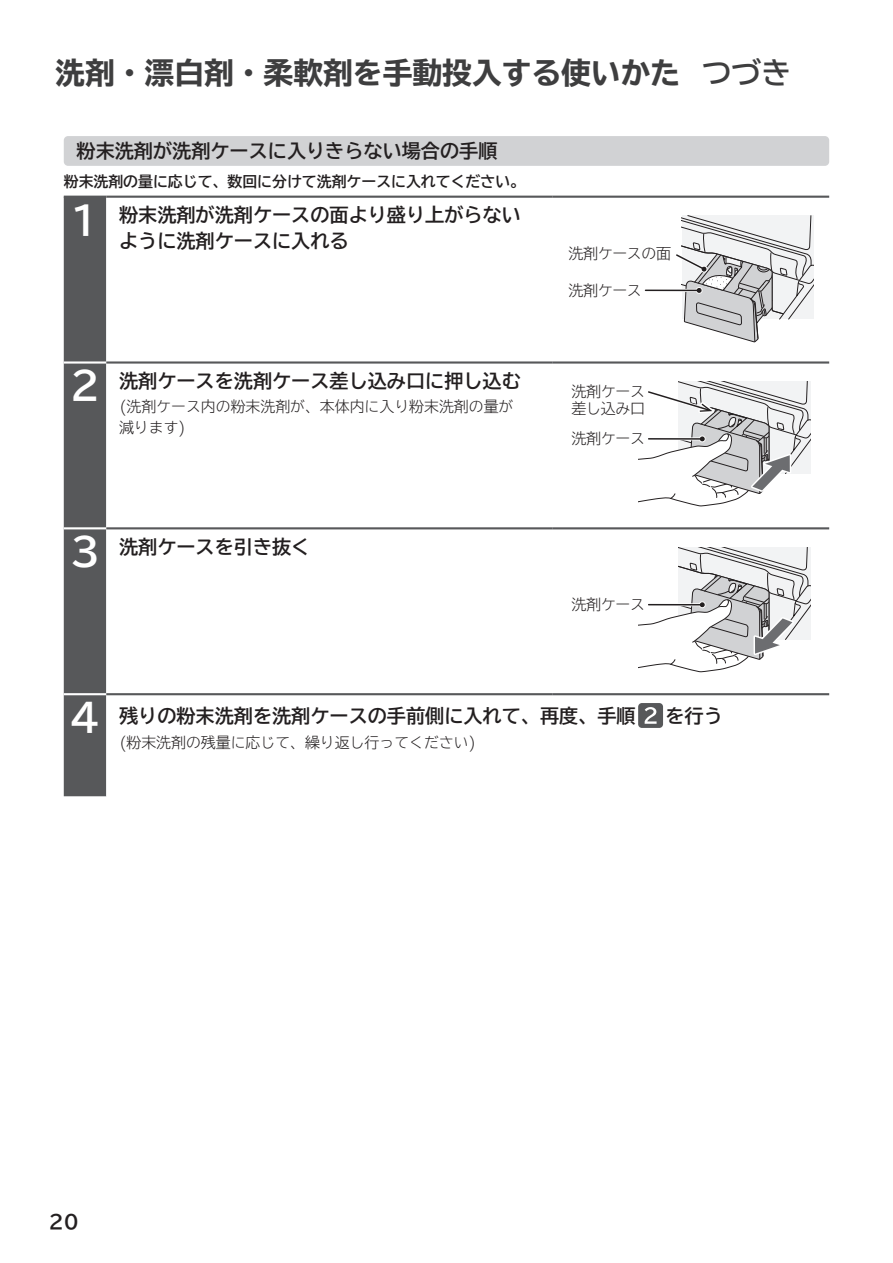
<style>
.page{position:relative;width:893px;height:1263px;background:#fff}
.page>*{position:absolute;margin:0;border:0;box-sizing:border-box;transform-origin:0 0}
.t1{font:700 expanded 29.7px "TBUD Go Std";color:#3e3e3f}
.t2{font:700 19.2px/25.5px "TBUD Go Std";color:#231f20}
.t3{font:15px/16.5px "TBUD Go Std Super Light 90 pv RKSJ H";letter-spacing:-.025em;color:#231f20}
.t4{font:300 14.85px/21.3px "TBUD Go Std Super";color:#231f20}
.t5{font:700 14.85px "TBUD Go Std";color:#231f20}
.s1{font-stretch:normal}
.s2{font-size:38.25px;color:#fff}
</style>
<div class="page">
<div style="left:64px;top:136px;width:765px;height:30px;background:#d1d2d4;border-radius:4px"></div>
<div style="left:64px;top:198px;width:42px;height:598px;background:#57585a"></div>
<svg style="left:106px;top:198px;width:723px;height:598px"></svg>
<hr style="left:64px;top:361px;width:42px;height:3px;background:#fff">
<hr style="left:64px;top:527px;width:42px;height:2px;background:#fff">
<hr style="left:64px;top:693px;width:42px;height:2px;background:#fff">
<hr style="left:106px;top:361px;width:447px;height:3px;background:#57585a">
<hr style="left:553px;top:361px;width:276px;height:3px;background:#57585a">
<hr style="left:106px;top:527px;width:447px;height:2px;background:#57585a">
<hr style="left:553px;top:527px;width:276px;height:2px;background:#57585a">
<hr style="left:106px;top:693px;width:447px;height:2px;background:#57585a">
<hr style="left:553px;top:693px;width:276px;height:2px;background:#57585a">
<hr style="left:64px;top:196px;width:42px;height:2px;background:#57585a">
<hr style="left:106px;top:196px;width:447px;height:2px;background:#57585a">
<hr style="left:553px;top:196px;width:276px;height:2px;background:#57585a">
<hr style="left:645px;top:289px;width:54px;height:3px;background:#fff">
<hr style="left:645px;top:290px;width:54px;height:1px;background:#231f20">
<svg style="left:673px;top:215px;width:140px;height:127px"></svg>
<svg style="left:638px;top:382px;width:172px;height:126px"></svg>
<svg style="left:638px;top:547px;width:172px;height:127px"></svg>
<hr style="left:649px;top:604px;width:53px;height:1px;background:#231f20">
<div style="left:638px;top:703px;width:25px;height:25px;background:#57585a;border-radius:4px"></div>
<svg style="left:645px;top:707px;width:12px;height:17px"></svg>
<h1 class="t1" style="left:55px;top:56px;width:737px">洗剤・漂白剤・柔軟剤を手動投入する使いかた <span class="s1">つづき</span></h1>
<p class="t2" style="left:77px;top:139px;width:422px">粉末洗剤が洗剤ケースに入りきらない場合の手順</p>
<p class="t5" style="left:64px;top:170px;width:463px">粉末洗剤の量に応じて、数回に分けて洗剤ケースに入れてください。</p>
<p class="t2" style="left:119px;top:202px;width:403px;text-indent:-49px"><span class="s2">1</span> 粉末洗剤が洗剤ケースの面より盛り上がらないように洗剤ケースに入れる</p>
<p class="t2" style="left:70px;top:368px;width:452px"><span class="s2">2</span> 洗剤ケースを洗剤ケース差し込み口に押し込む</p>
<p class="t4" style="left:119px;top:395px;width:396px">(洗剤ケース内の粉末洗剤が、本体内に入り粉末洗剤の量が減ります)</p>
<p class="t2" style="left:70px;top:534px;width:242px"><span class="s2">3</span> 洗剤ケースを引き抜く</p>
<p class="t3" style="left:568px;top:245px;width:104px">洗剤ケースの面</p>
<p class="t3" style="left:568px;top:281px;width:75px">洗剤ケース</p>
<p class="t3" style="left:572px;top:383px;width:75px">洗剤ケース差し込み口</p>
<p class="t3" style="left:572px;top:430px;width:75px">洗剤ケース</p>
<p class="t3" style="left:572px;top:596px;width:75px">洗剤ケース</p>
<p class="t2" style="left:70px;top:703px;width:567px"><span class="s2">4</span> 残りの粉末洗剤を洗剤ケースの手前側に入れて、再度、手順</p>
<p class="t2" style="left:665px;top:703px;width:59px">を行う</p>
<p class="t4" style="left:119px;top:731px;width:359px">(粉末洗剤の残量に応じて、繰り返し行ってください)</p>
<p class="t2" style="left:49px;top:1209px;width:32px">20</p>
</div>
